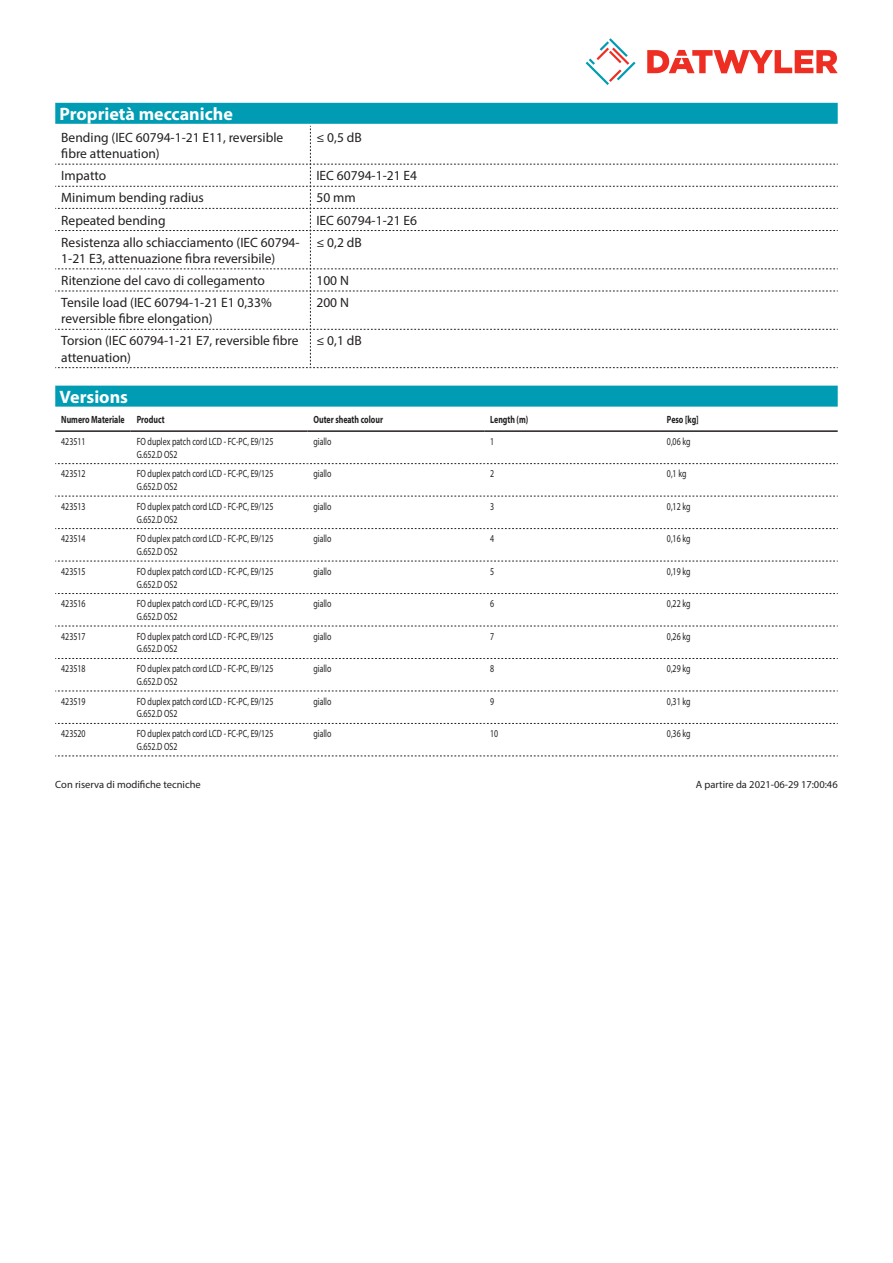
<style>
.page{position:relative;width:893px;height:1263px;background:#fff}
.page>*{position:absolute;margin:0;border:0;box-sizing:border-box;transform-origin:0 0}
.Standard_Head_Proper{font:700 18px "Myriad Pro";color:#fff}
.myriad_light_propert{font:13.5px/16.2px "Myriad Pro";color:#231f20}
.myriadlight{font:10.5px/12.6px "Myriad Pro";color:#231f20;scale:.75 1}
.Footnote{font:10.5px "Myriad Pro";color:#231f20}
.myriadbold{font:700 10.5px "Myriad Pro";color:#231f20;scale:.75 1}
</style>
<div class="page">
<svg style="left:586px;top:38px;width:49px;height:47px"></svg>
<svg style="left:647px;top:50px;width:191px;height:23px"></svg>
<div style="left:55px;top:103px;width:783px;height:21px;background:#009cb3"></div>
<svg style="left:55px;top:126px;width:783px;height:242px"></svg>
<div style="left:55px;top:386px;width:783px;height:21px;background:#009cb3"></div>
<hr style="left:55px;top:430px;width:76px;height:2px;background:#231f20">
<hr style="left:131px;top:430px;width:176px;height:2px;background:#231f20">
<hr style="left:307px;top:430px;width:177px;height:2px;background:#231f20">
<hr style="left:484px;top:430px;width:177px;height:2px;background:#231f20">
<hr style="left:661px;top:430px;width:177px;height:2px;background:#231f20">
<svg style="left:55px;top:463px;width:783px;height:1px"></svg>
<svg style="left:55px;top:496px;width:783px;height:1px"></svg>
<svg style="left:55px;top:528px;width:783px;height:1px"></svg>
<svg style="left:55px;top:561px;width:783px;height:1px"></svg>
<svg style="left:55px;top:593px;width:783px;height:1px"></svg>
<svg style="left:55px;top:626px;width:783px;height:1px"></svg>
<svg style="left:55px;top:658px;width:783px;height:1px"></svg>
<svg style="left:55px;top:691px;width:783px;height:1px"></svg>
<svg style="left:55px;top:723px;width:783px;height:1px"></svg>
<svg style="left:55px;top:756px;width:783px;height:1px"></svg>
<p class="Standard_Head_Proper" style="left:60px;top:102px;width:175px">Proprietà meccaniche</p>
<p class="myriad_light_propert" style="left:61px;top:129px;width:224px">Bending (IEC 60794-1-21 E11, reversible fibre attenuation)</p>
<p class="myriad_light_propert" style="left:316px;top:129px;width:47px">≤ 0,5 dB</p>
<p class="myriad_light_propert" style="left:61px;top:167px;width:47px">Impatto</p>
<p class="myriad_light_propert" style="left:316px;top:167px;width:102px">IEC 60794-1-21 E4</p>
<p class="myriad_light_propert" style="left:61px;top:190px;width:144px">Minimum bending radius</p>
<p class="myriad_light_propert" style="left:316px;top:190px;width:41px">50 mm</p>
<p class="myriad_light_propert" style="left:61px;top:212px;width:106px">Repeated bending</p>
<p class="myriad_light_propert" style="left:316px;top:212px;width:102px">IEC 60794-1-21 E6</p>
<p class="myriad_light_propert" style="left:61px;top:234px;width:240px">Resistenza allo schiacciamento (IEC 60794-<br>1-21 E3, attenuazione fibra reversibile)</p>
<p class="myriad_light_propert" style="left:316px;top:234px;width:47px">≤ 0,2 dB</p>
<p class="myriad_light_propert" style="left:61px;top:272px;width:205px">Ritenzione del cavo di collegamento</p>
<p class="myriad_light_propert" style="left:316px;top:272px;width:34px">100 N</p>
<p class="myriad_light_propert" style="left:61px;top:294px;width:212px">Tensile load (IEC 60794-1-21 E1 0,33% reversible fibre elongation)</p>
<p class="myriad_light_propert" style="left:316px;top:294px;width:34px">200 N</p>
<p class="myriad_light_propert" style="left:61px;top:333px;width:239px">Torsion (IEC 60794-1-21 E7, reversible fibre attenuation)</p>
<p class="myriad_light_propert" style="left:316px;top:333px;width:47px">≤ 0,1 dB</p>
<p class="Standard_Head_Proper" style="left:60px;top:385px;width:70px">Versions</p>
<p class="myriadbold" style="left:61px;top:412px;width:86px">Numero Materiale</p>
<p class="myriadbold" style="left:137px;top:412px;width:39px">Product</p>
<p class="myriadbold" style="left:313px;top:412px;width:94px">Outer sheath colour</p>
<p class="myriadbold" style="left:490px;top:412px;width:52px">Length (m)</p>
<p class="myriadbold" style="left:667px;top:412px;width:44px">Peso [kg]</p>
<p class="myriadlight" style="left:61px;top:435px;width:34px">423511</p>
<p class="myriadlight" style="left:137px;top:435px;width:184px">FO duplex patch cord LCD - FC-PC, E9/125<br>G.652.D OS2</p>
<p class="myriadlight" style="left:313px;top:435px;width:26px">giallo</p>
<p class="myriadlight" style="left:490px;top:435px;width:7px">1</p>
<p class="myriadlight" style="left:667px;top:435px;width:33px">0,06 kg</p>
<p class="myriadlight" style="left:61px;top:467px;width:34px">423512</p>
<p class="myriadlight" style="left:137px;top:467px;width:184px">FO duplex patch cord LCD - FC-PC, E9/125<br>G.652.D OS2</p>
<p class="myriadlight" style="left:313px;top:467px;width:26px">giallo</p>
<p class="myriadlight" style="left:490px;top:467px;width:7px">2</p>
<p class="myriadlight" style="left:667px;top:467px;width:27px">0,1 kg</p>
<p class="myriadlight" style="left:61px;top:500px;width:34px">423513</p>
<p class="myriadlight" style="left:137px;top:500px;width:184px">FO duplex patch cord LCD - FC-PC, E9/125<br>G.652.D OS2</p>
<p class="myriadlight" style="left:313px;top:500px;width:26px">giallo</p>
<p class="myriadlight" style="left:490px;top:500px;width:7px">3</p>
<p class="myriadlight" style="left:667px;top:500px;width:33px">0,12 kg</p>
<p class="myriadlight" style="left:61px;top:532px;width:34px">423514</p>
<p class="myriadlight" style="left:137px;top:532px;width:184px">FO duplex patch cord LCD - FC-PC, E9/125<br>G.652.D OS2</p>
<p class="myriadlight" style="left:313px;top:532px;width:26px">giallo</p>
<p class="myriadlight" style="left:490px;top:532px;width:7px">4</p>
<p class="myriadlight" style="left:667px;top:532px;width:33px">0,16 kg</p>
<p class="myriadlight" style="left:61px;top:565px;width:34px">423515</p>
<p class="myriadlight" style="left:137px;top:565px;width:184px">FO duplex patch cord LCD - FC-PC, E9/125<br>G.652.D OS2</p>
<p class="myriadlight" style="left:313px;top:565px;width:26px">giallo</p>
<p class="myriadlight" style="left:490px;top:565px;width:7px">5</p>
<p class="myriadlight" style="left:667px;top:565px;width:33px">0,19 kg</p>
<p class="myriadlight" style="left:61px;top:597px;width:34px">423516</p>
<p class="myriadlight" style="left:137px;top:597px;width:184px">FO duplex patch cord LCD - FC-PC, E9/125<br>G.652.D OS2</p>
<p class="myriadlight" style="left:313px;top:597px;width:26px">giallo</p>
<p class="myriadlight" style="left:490px;top:597px;width:7px">6</p>
<p class="myriadlight" style="left:667px;top:597px;width:33px">0,22 kg</p>
<p class="myriadlight" style="left:61px;top:630px;width:34px">423517</p>
<p class="myriadlight" style="left:137px;top:630px;width:184px">FO duplex patch cord LCD - FC-PC, E9/125<br>G.652.D OS2</p>
<p class="myriadlight" style="left:313px;top:630px;width:26px">giallo</p>
<p class="myriadlight" style="left:490px;top:630px;width:7px">7</p>
<p class="myriadlight" style="left:667px;top:630px;width:33px">0,26 kg</p>
<p class="myriadlight" style="left:61px;top:662px;width:34px">423518</p>
<p class="myriadlight" style="left:137px;top:662px;width:184px">FO duplex patch cord LCD - FC-PC, E9/125<br>G.652.D OS2</p>
<p class="myriadlight" style="left:313px;top:662px;width:26px">giallo</p>
<p class="myriadlight" style="left:490px;top:662px;width:7px">8</p>
<p class="myriadlight" style="left:667px;top:662px;width:33px">0,29 kg</p>
<p class="myriadlight" style="left:61px;top:695px;width:34px">423519</p>
<p class="myriadlight" style="left:137px;top:695px;width:184px">FO duplex patch cord LCD - FC-PC, E9/125<br>G.652.D OS2</p>
<p class="myriadlight" style="left:313px;top:695px;width:26px">giallo</p>
<p class="myriadlight" style="left:490px;top:695px;width:7px">9</p>
<p class="myriadlight" style="left:667px;top:695px;width:33px">0,31 kg</p>
<p class="myriadlight" style="left:61px;top:727px;width:34px">423520</p>
<p class="myriadlight" style="left:137px;top:727px;width:184px">FO duplex patch cord LCD - FC-PC, E9/125<br>G.652.D OS2</p>
<p class="myriadlight" style="left:313px;top:727px;width:26px">giallo</p>
<p class="myriadlight" style="left:490px;top:727px;width:12px">10</p>
<p class="myriadlight" style="left:667px;top:727px;width:33px">0,36 kg</p>
<p class="Footnote" style="left:55px;top:778px;width:147px">Con riserva di modifiche tecniche</p>
<p class="Footnote" style="left:696px;top:778px;width:143px">A partire da 2021-06-29 17:00:46</p>
</div>
